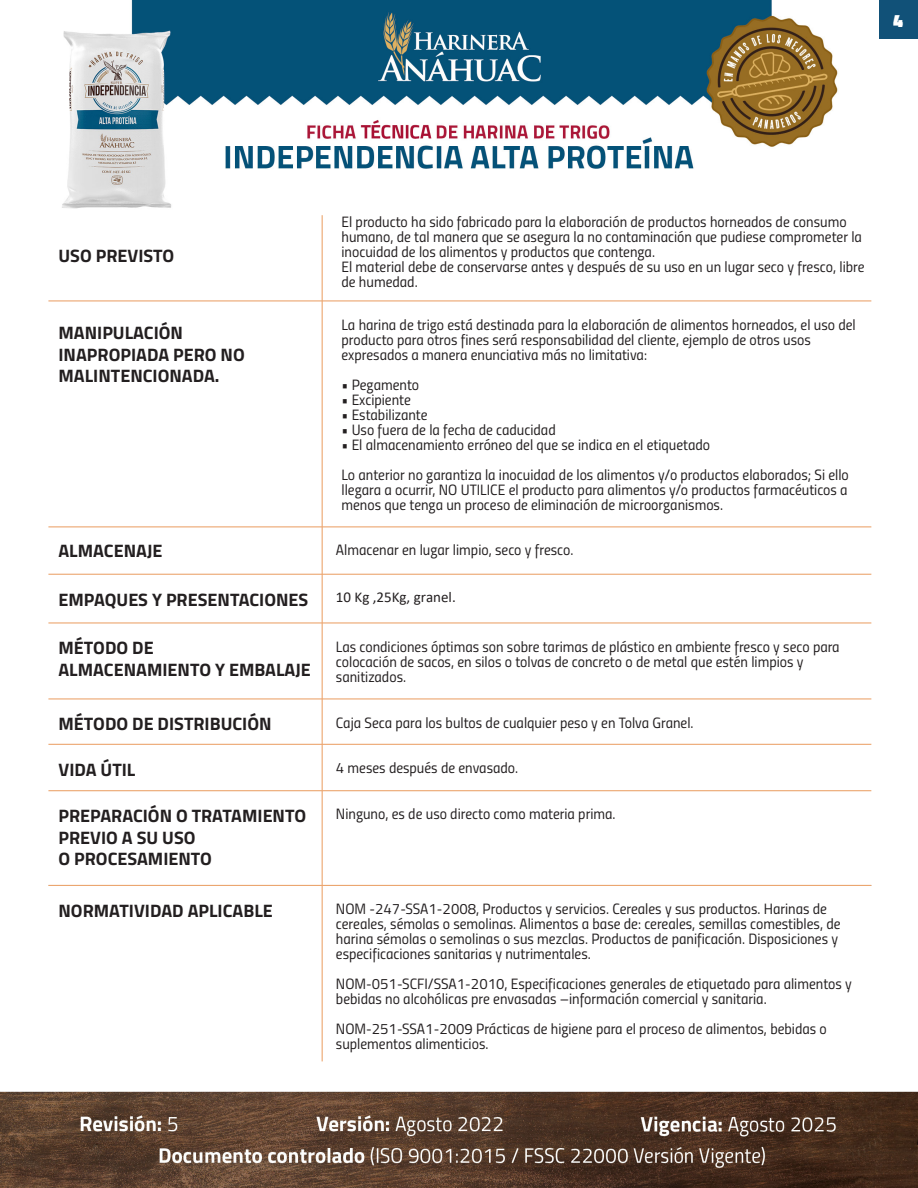
<style>
.page{position:relative;width:918px;height:1188px;background:#fff}
.page>*{position:absolute;margin:0;border:0;box-sizing:border-box;transform-origin:0 0}
.t1{font:700 18px/21.6px "Titillium";color:#231f20}
.t2{font:900 18px "Titillium";color:#fff}
.t3{font:15px/15px "Titillium Regular Upright";color:#231f20}
.t4{font:15px "Calibri";color:#231f20}
</style>
<div class="page">
<img style="left:1px;top:0;width:917px;height:1188px">
<div style="left:879px;top:0;width:39px;height:39px;background:#115178"></div>
<hr style="left:322px;top:215px;width:1px;height:846px;background:#eca670">
<hr style="left:48px;top:300px;width:823px;height:1px;background:#eca670">
<hr style="left:48px;top:526px;width:823px;height:1px;background:#eca670">
<hr style="left:48px;top:574px;width:823px;height:1px;background:#eca670">
<hr style="left:48px;top:622px;width:823px;height:2px;background:#eca670">
<hr style="left:48px;top:698px;width:823px;height:2px;background:#eca670">
<hr style="left:48px;top:744px;width:823px;height:1px;background:#eca670">
<hr style="left:48px;top:790px;width:823px;height:1px;background:#eca670">
<hr style="left:48px;top:885px;width:823px;height:1px;background:#eca670">
<p class="t2" style="left:893px;top:8px;width:11px">4</p>
<p class="t1" style="left:58px;top:244px;width:117px">USO PREVISTO</p>
<p class="t1" style="left:58px;top:321px;width:188px">MANIPULACIÓN<br>INAPROPIADA PERO NO<br>MALINTENCIONADA.</p>
<p class="t3" style="left:341px;top:213px;width:525px">El producto ha sido fabricado para la elaboración de productos horneados de consumo humano, de tal manera que se asegura la no contaminación que pudiese comprometer la inocuidad de los alimentos y productos que contenga.<br>El material debe de conservarse antes y después de su uso en un lugar seco y fresco, libre de humedad.</p>
<p class="t3" style="left:341px;top:317px;width:516px">La harina de trigo está destinada para la elaboración de alimentos horneados, el uso del producto para otros fines será responsabilidad del cliente, ejemplo de otros usos expresados a manera enunciativa más no limitativa:</p>
<p class="t3" style="left:341px;top:377px;width:79px">• Pegamento</p>
<p class="t3" style="left:341px;top:392px;width:71px">• Excipiente</p>
<p class="t3" style="left:341px;top:407px;width:88px">• Estabilizante</p>
<p class="t3" style="left:341px;top:422px;width:216px">• Uso fuera de la fecha de caducidad</p>
<p class="t3" style="left:341px;top:429px;width:509px;line-height:30px">• El almacenamiento erróneo del que se indica en el etiquetado<br>Lo anterior no garantiza la inocuidad de los alimentos y/o productos elaborados; Si ello</p>
<p class="t3" style="left:341px;top:482px;width:508px">llegara a ocurrir, NO UTILICE el producto para alimentos y/o productos farmacéuticos a menos que tenga un proceso de eliminación de microorganismos.</p>
<p class="t1" style="left:58px;top:539px;width:105px">ALMACENAJE</p>
<p class="t3" style="left:336px;top:541px;width:239px">Almacenar en lugar limpio, seco y fresco.</p>
<p class="t1" style="left:58px;top:587px;width:251px">EMPAQUES Y PRESENTACIONES</p>
<p class="t4" style="left:336px;top:587px;width:121px">10 Kg ,25Kg, granel.</p>
<p class="t1" style="left:58px;top:636px;width:254px">MÉTODO DE<br>ALMACENAMIENTO Y EMBALAJE</p>
<p class="t3" style="left:336px;top:638px;width:505px">Las condiciones óptimas son sobre tarimas de plástico en ambiente fresco y seco para colocación de sacos, en silos o tolvas de concreto o de metal que estén limpios y sanitizados.</p>
<p class="t1" style="left:58px;top:712px;width:215px">MÉTODO DE DISTRIBUCIÓN</p>
<p class="t3" style="left:336px;top:714px;width:359px">Caja Seca para los bultos de cualquier peso y en Tolva Granel.</p>
<p class="t1" style="left:58px;top:758px;width:78px">VIDA ÚTIL</p>
<p class="t3" style="left:336px;top:760px;width:184px">4 meses después de envasado.</p>
<p class="t1" style="left:58px;top:804px;width:249px">PREPARACIÓN O TRATAMIENTO<br>PREVIO A SU USO<br>O PROCESAMIENTO</p>
<p class="t3" style="left:336px;top:806px;width:281px">Ninguno, es de uso directo como materia prima.</p>
<p class="t1" style="left:58px;top:899px;width:216px">NORMATIVIDAD APLICABLE</p>
<p class="t3" style="left:336px;top:901px;width:506px">NOM -247-SSA1-2008, Productos y servicios. Cereales y sus productos. Harinas de cereales, sémolas o semolinas. Alimentos a base de: cereales, semillas comestibles, de harina sémolas o semolinas o sus mezclas. Productos de panificación. Disposiciones y especificaciones sanitarias y nutrimentales.</p>
<p class="t3" style="left:336px;top:976px;width:517px">NOM-051-SCFI/SSA1-2010, Especificaciones generales de etiquetado para alimentos y bebidas no alcohólicas pre envasadas –información comercial y sanitaria.</p>
<p class="t3" style="left:336px;top:1021px;width:492px">NOM-251-SSA1-2009 Prácticas de higiene para el proceso de alimentos, bebidas o suplementos alimenticios.</p>
</div>
